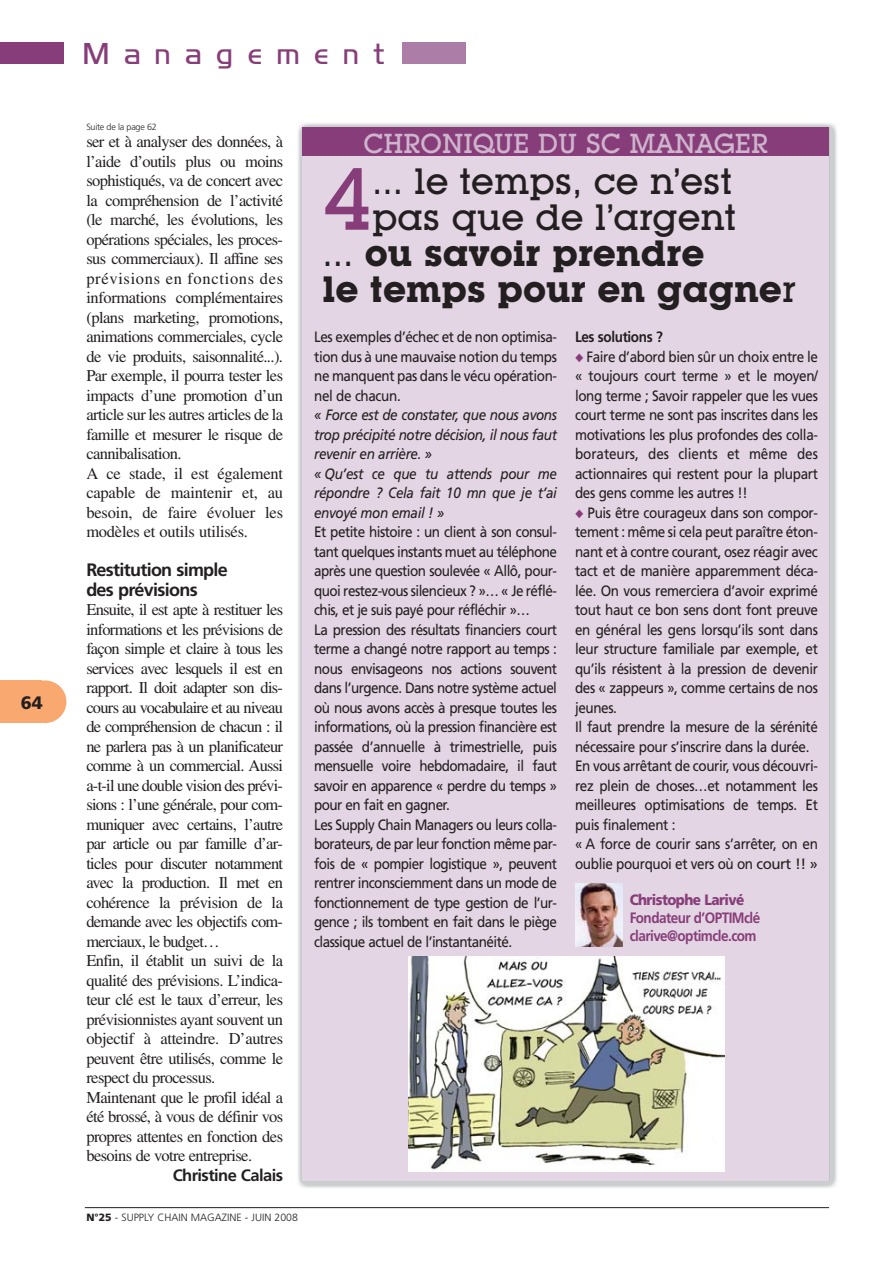
<style>
.page{position:relative;width:893px;height:1263px;background:#fff}
.page>*{position:absolute;margin:0;border:0;box-sizing:border-box;transform-origin:0 0}
.t1{font:500 86.7px "Lubalin Graph IT Cby BT";color:#873d79}
.t2{font:700 36px "Lubalin Graph IT Cby BT";color:#231f20}
.t3{font:500 36px "Lubalin Graph IT Cby BT";color:#231f20}
.t4{font:500 27px "Lubalin Graph IT Cby BT";color:#ceb5cd}
.t5{font:27px "Hancock Park Light Laser";letter-spacing:.57em;color:#873d79}
.t6{font:700 18px/19.5px "Frutiger";letter-spacing:-.04em;color:#231f20}
.t7{font:900 18px "Frutiger";color:#231f20}
.t8{font:16.5px/19.5px "Times";letter-spacing:-.035em;color:#231f20}
.t9{font:700 16.5px "Frutiger";letter-spacing:-.035em;color:#231f20}
.t10{font:15px/19.5px "Frutiger";letter-spacing:-.03em;color:#231f20;text-align:justify;scale:.9 1}
.t11{font:italic 15px/19.5px "Frutiger";letter-spacing:-.03em;color:#231f20;scale:.9 1}
.t12{font:700 15px/18px "Frutiger";letter-spacing:-.04em;color:#873d79;scale:.9 1}
.t13{font:900 15px "Frutiger";letter-spacing:-.045em;color:#873d79;scale:.9 1}
.t14{font:700 15px "Frutiger";letter-spacing:-.03em;color:#231f20;scale:.9 1}
.t15{font:300 10.5px "Frutiger";color:#231f20}
.t16{font:300 9px "Frutiger";letter-spacing:-.03em;color:#231f20}
.s1{font-weight:900}
.s2{font-weight:500}
.s3{color:#873d79}
</style>
<div class="page">
<img style="left:298px;top:123px;width:539px;height:1065px">
<div style="left:303px;top:137px;width:526px;height:1044px;background:#e3d5e3"></div>
<div style="left:303px;top:128px;width:526px;height:28px;background:#873d79"></div>
<div style="left:24px;top:680px;width:42px;height:43px;background:#f9a870;border-radius:50%"></div>
<div style="left:0;top:680px;width:42px;height:43px;background:#f9a870"></div>
<hr style="left:85px;top:1207px;width:744px;height:1px;background:#231f20">
<div style="left:402px;top:43px;width:64px;height:21px;background:#ac7da6"></div>
<div style="left:0;top:43px;width:64px;height:21px;background:#873d79"></div>
<img style="left:576px;top:884px;width:46px;height:63px">
<img style="left:408px;top:957px;width:317px;height:215px">
<p class="t7" style="left:21px;top:695px;width:24px">64</p>
<h3 class="t5" style="left:85px;top:44px;width:302px">Management</h3>
<p class="t16" style="left:86px;top:124px;width:72px">Suite de la page 62</p>
<p class="t8" style="left:86px;top:134px;width:198px">ser et à analyser des données, à l’aide d’outils plus ou moins sophistiqués, va de concert avec la compréhension de l’activité (le marché, les évolutions, les opérations spéciales, les proces&shy;sus commerciaux). Il affine ses prévisions en fonctions des informations complémentaires (plans marketing, promotions, animations commerciales, cycle de vie produits, saisonnalité...).<br>Par exemple, il pourra tester les impacts d’une promotion d’un article sur les autres articles de la famille et mesurer le risque de cannibalisation.<br>A ce stade, il est également capable de maintenir et, au besoin, de faire évoluer les modèles et outils utilisés.</p>
<p class="t6" style="left:86px;top:562px;width:143px">Restitution simple des prévisions</p>
<p class="t8" style="left:86px;top:602px;width:198px">Ensuite, il est apte à restituer les informations et les prévisions de façon simple et claire à tous les services avec lesquels il est en rapport. Il doit adapter son dis&shy;cours au vocabulaire et au niveau de compréhension de chacun : il ne parlera pas à un planificateur comme à un commercial. Aussi a-t-il une double vision des prévi&shy;sions : l’une géné rale, pour com&shy;muniquer avec certains, l’autre par article ou par famille d’ar&shy;ticles pour discuter notamment avec la production. Il met en cohérence la prévision de la demande avec les objectifs com&shy;merciaux, le budget…<br>Enfin, il établit un suivi de la qualité des prévisions. L’indica - teur clé est le taux d’erreur, les prévisionnistes ayant souvent un objectif à atteindre. D’autres peuvent être utilisés, comme le respect du processus.<br>Maintenant que le profil idéal a été brossé, à vous de définir vos propres attentes en fonction des besoins de votre entreprise.</p>
<p class="t9" style="left:173px;top:1168px;width:112px">Christine Calais</p>
<p class="t15" style="left:86px;top:1213px;width:213px"><span class="s1">N°25</span> - SUPPLY CHAIN MAGAZINE - JUIN 2008</p>
<h3 class="t4" style="left:363px;top:133px;width:406px">CHRONIQUE DU SC MANAGER</h3>
<h1 class="t1" style="left:323px;top:168px;width:51px">4</h1>
<h2 class="t3" style="left:372px;top:168px;width:361px">... le temps, ce n’est</h2>
<h2 class="t3" style="left:372px;top:204px;width:366px">pas que de l’argent</h2>
<h2 class="t2" style="left:323px;top:240px;width:383px"><span class="s2">...</span> ou savoir prendre</h2>
<h2 class="t2" style="left:323px;top:276px;width:475px">le temps pour en gagne<span class="s2">r</span></h2>
<p class="t10" style="left:314px;top:328px;width:271px">Les exemples d’échec et de non optimisa&shy;tion dus à une mauvaise notion du temps ne manquent pas dans le vécu opération&shy;nel de chacun.</p>
<p class="t11" style="left:314px;top:406px;width:271px">« Force est de constater, que nous avons trop précipité notre décision, il nous faut revenir en arrière. »<br>« Qu’est ce que tu attends pour me répondre ? Cela fait 10 mn que je t’ai envoyé mon email ! »</p>
<p class="t10" style="left:314px;top:523px;width:271px;text-align:left">Et petite histoire : un client à son consul&shy;tant quelques instants muet au téléphone après une question soulevée « Allô, pour&shy;quoi restez-vous silencieux ? »… « Je réflé&shy;chis, et je suis payé pour réfléchir »…<br>La pression des résultats financiers court terme a changé notre rapport au temps : nous envisageons nos actions souvent dans l’urgence. Dans notre système actuel où nous avons accès à presque toutes les informations, où la pression financière est passée d’annuelle à trimestrielle, puis mensuelle voire hebdomadaire, il faut savoir en apparence « perdre du temps » pour en fait en gagner.<br>Les Supply Chain Managers ou leurs colla&shy;borateurs, de par leur fonction même par&shy;fois de « pompier logistique », peuvent rentrer inconsciemment dans un mode de fonctionnement de type gestion de l’ur&shy;gence ; ils tombent en fait dans le piège classique actuel de l’instantanéité.</p>
<p class="t14" style="left:575px;top:331px;width:99px">Les solutions ?</p>
<p class="t10" style="left:575px;top:348px;width:271px"><span class="s3">◆</span> Faire d’abord bien sûr un choix entre le « toujours court terme » et le moyen/ long terme ; Savoir rappeler que les vues court terme ne sont pas inscrites dans les motivations les plus profondes des colla&shy;borateurs, des clients et même des actionnaires qui restent pour la plupart des gens comme les autres !!</p>
<p class="t10" style="left:575px;top:504px;width:271px;text-align:left"><span class="s3">◆</span> Puis être courageux dans son compor&shy;tement : même si cela peut paraître éton&shy;nant et à contre courant, osez réagir avec tact et de manière apparemment déca&shy;lée. On vous remerciera d’avoir exprimé tout haut ce bon sens dont font preuve en général les gens lorsqu’ils sont dans leur structure familiale par exemple, et qu’ils résistent à la pression de devenir des « zappeurs », comme certains de nos jeunes.<br>Il faut prendre la mesure de la sérénité nécessaire pour s’inscrire dans la durée.<br>En vous arrêtant de courir, vous découvri&shy;rez plein de choses…et notamment les meilleures optimisations de temps. Et puis finalement :<br>« A force de courir sans s’arrêter, on en oublie pourquoi et vers où on court !! »</p>
<p class="t13" style="left:630px;top:893px;width:129px">Christophe Larivé</p>
<p class="t12" style="left:630px;top:910px;width:147px">Fondateur d’OPTIMclé clarive@optimcle.com</p>
</div>
